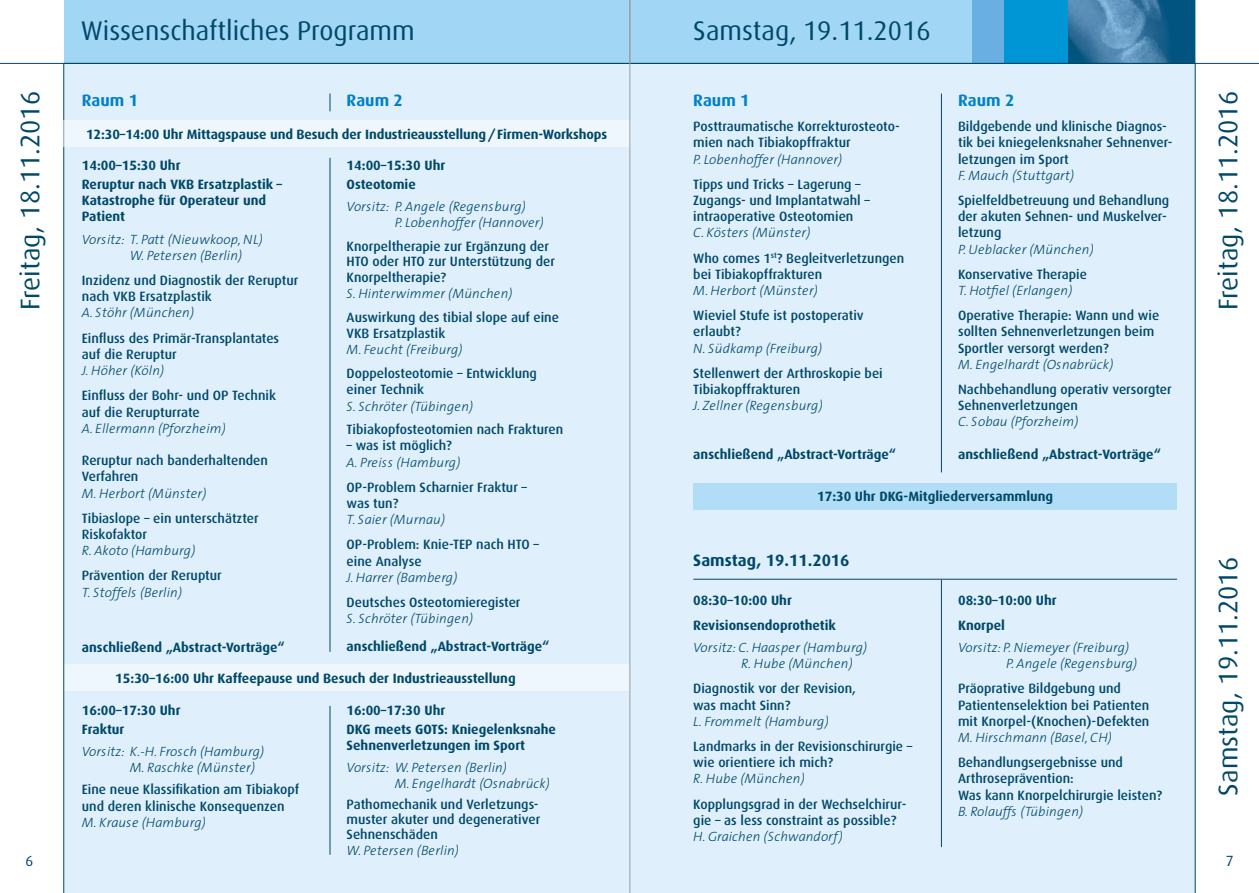
<style>
.page{position:relative;width:1259px;height:893px;background:#fff}
.page>*{position:absolute;margin:0;border:0;box-sizing:border-box;transform-origin:0 0}
.t1{font:27px "Dax";color:#004868}
.t2{font:700 16.5px "Dax";color:#0080c9}
.t3{font:700 16.5px "Dax";color:#004868}
.t4{font:14.85px "Dax";color:#004868}
.t5{font:500 13.5px/16.2px "Dax";color:#004868}
.t6{font:italic 300 13.5px/16.2px "Geo Sans";color:#004868}
.t7{font:700 13.5px/19.2px "Dax";color:#004868}
</style>
<div class="page">
<div style="left:64px;top:0;width:1131px;height:64px;background:#a2d6f5"></div>
<img style="left:1067px;top:0;width:128px;height:63px">
<div style="left:972px;top:0;width:31px;height:64px;background:#69afe1"></div>
<div style="left:1003px;top:0;width:64px;height:64px;background:#0096d5"></div>
<div style="left:64px;top:64px;width:1131px;height:829px;background:#dff0fc"></div>
<hr style="left:330px;top:158px;width:1px;height:494px;background:#004868">
<svg style="left:330px;top:94px;width:1px;height:17px"></svg>
<hr style="left:330px;top:706px;width:1px;height:149px;background:#004868">
<div style="left:65px;top:665px;width:565px;height:26px;background:#eef7fd"></div>
<hr style="left:941px;top:580px;width:1px;height:267px;background:#004868">
<hr style="left:941px;top:94px;width:1px;height:378px;background:#004868">
<div style="left:693px;top:483px;width:484px;height:26px;background:#b2ddf6"></div>
<hr style="left:1194px;top:63px;width:1px;height:830px;background:#004868">
<hr style="left:63px;top:63px;width:1px;height:830px;background:#004868">
<hr style="left:0;top:63px;width:1259px;height:1px;background:#004868">
<hr style="left:693px;top:579px;width:484px;height:1px;background:#004868">
<div style="left:63px;top:121px;width:568px;height:26px;background:#eef7fd"></div>
<hr style="left:629px;top:0;width:1px;height:893px;background:#9c9c9d">
<h1 class="t1" style="left:81px;top:16px;width:335px">Wissenschaftliches Programm</h1>
<h1 class="t1" style="left:693px;top:16px;width:239px">Samstag, 19.11.2016</h1>
<h1 class="t1" style="left:15px;top:310px;width:221px;rotate:-90deg">Freitag, 18.11.2016</h1>
<h1 class="t1" style="left:1213px;top:310px;width:221px;rotate:-90deg">Freitag, 18.11.2016</h1>
<p class="t2" style="left:82px;top:91px;width:58px">Raum 1</p>
<p class="t2" style="left:347px;top:91px;width:58px">Raum 2</p>
<p class="t2" style="left:693px;top:91px;width:58px">Raum 1</p>
<p class="t2" style="left:958px;top:91px;width:58px">Raum 2</p>
<p class="t5" style="left:693px;top:119px;width:208px">Posttraumatische Korrekturosteoto&shy;mien nach Tibiakopffraktur</p>
<p class="t6" style="left:693px;top:150px;width:151px">P. Lobenhoffer (Hannover)</p>
<p class="t5" style="left:693px;top:176px;width:178px">Tipps und Tricks – Lagerung –<br>Zugangs- und Implantatwahl – intraoperative Osteotomien</p>
<p class="t6" style="left:693px;top:224px;width:119px">C. Kösters (Münster)</p>
<p class="t5" style="left:693px;top:250px;width:212px">Who comes 1<sup>st</sup>? Begleitverletzungen bei Tibiakopffrakturen</p>
<p class="t6" style="left:693px;top:282px;width:126px">M. Herbort (Münster)</p>
<p class="t5" style="left:693px;top:308px;width:172px">Wieviel Stufe ist postoperativ erlaubt?</p>
<p class="t6" style="left:693px;top:339px;width:130px">N. Südkamp (Freiburg)</p>
<p class="t5" style="left:693px;top:365px;width:191px">Stellenwert der Arthroskopie bei<br>Tibiakopffrakturen</p>
<p class="t6" style="left:693px;top:397px;width:131px">J. Zellner (Regensburg)</p>
<p class="t7" style="left:693px;top:445px;width:204px">anschließend „Abstract-Vorträge“</p>
<p class="t5" style="left:958px;top:119px;width:216px">Bildgebende und klinische Diagnos&shy;tik bei kniegelenksnaher Sehnenver&shy;letzungen im Sport</p>
<p class="t6" style="left:958px;top:167px;width:118px">F. Mauch (Stuttgart)</p>
<p class="t5" style="left:958px;top:192px;width:213px">Spielfeldbetreuung und Behandlung der akuten Sehnen- und Muskelver&shy;letzung</p>
<p class="t6" style="left:958px;top:240px;width:137px">P. Ueblacker (München)</p>
<p class="t5" style="left:958px;top:266px;width:130px">Konservative Therapie</p>
<p class="t6" style="left:958px;top:282px;width:116px">T. Hotfiel (Erlangen)</p>
<p class="t5" style="left:958px;top:308px;width:203px">Operative Therapie: Wann und wie sollten Sehnenverletzungen beim<br>Sportler versorgt werden?</p>
<p class="t6" style="left:958px;top:356px;width:157px">M. Engelhardt (Osnabrück)</p>
<p class="t5" style="left:958px;top:381px;width:215px">Nachbehandlung operativ versorgter<br>Sehnenverletzungen</p>
<p class="t6" style="left:958px;top:413px;width:122px">C. Sobau (Pforzheim)</p>
<p class="t7" style="left:958px;top:445px;width:204px">anschließend „Abstract-Vorträge“</p>
<p class="t7" style="left:86px;top:125px;width:522px">12:30–14:00 Uhr Mittagspause und Besuch der Industrieausstellung / Firmen-Workshops</p>
<p class="t7" style="left:82px;top:156px;width:202px">14:00–15:30 Uhr<br>Reruptur nach VKB Ersatzplastik –</p>
<p class="t7" style="left:82px;top:193px;width:186px;line-height:16.2px">Katastrophe für Operateur und<br>Patient</p>
<p class="t6" style="left:130px;top:231px;width:134px;text-indent:-48px">Vorsitz: T. Patt (Nieuwkoop, NL)<br>W. Petersen (Berlin)</p>
<p class="t5" style="left:82px;top:272px;width:218px">Inzidenz und Diagnostik der Reruptur nach VKB Ersatzplastik</p>
<p class="t6" style="left:82px;top:304px;width:114px">A. Stöhr (München)</p>
<p class="t5" style="left:82px;top:330px;width:199px">Einfluss des Primär-Transplantates auf die Reruptur</p>
<p class="t6" style="left:82px;top:362px;width:84px">J. Höher (Köln)</p>
<p class="t5" style="left:82px;top:388px;width:195px">Einfluss der Bohr- und OP Technik auf die Rerupturrate</p>
<p class="t6" style="left:82px;top:420px;width:145px">A. Ellermann (Pforzheim)</p>
<p class="t5" style="left:82px;top:452px;width:188px">Reruptur nach banderhaltenden<br>Verfahren</p>
<p class="t6" style="left:82px;top:484px;width:126px">M. Herbort (Münster)</p>
<p class="t5" style="left:82px;top:510px;width:178px">Tibiaslope – ein unterschätzter<br>Riskofaktor</p>
<p class="t6" style="left:82px;top:542px;width:115px">R. Akoto (Hamburg)</p>
<p class="t5" style="left:82px;top:568px;width:141px">Prävention der Reruptur</p>
<p class="t6" style="left:82px;top:583px;width:102px">T. Stoffels (Berlin)</p>
<p class="t7" style="left:347px;top:156px;width:100px">14:00–15:30 Uhr<br>Osteotomie</p>
<p class="t6" style="left:395px;top:198px;width:151px;text-indent:-48px">Vorsitz: P. Angele (Regensburg)<br>P. Lobenhoffer (Hannover)</p>
<p class="t5" style="left:347px;top:239px;width:210px;line-height:14.7px">Knorpeltherapie zur Ergänzung der<br>HTO oder HTO zur Unterstützung der</p>
<p class="t5" style="left:347px;top:269px;width:101px">Knorpeltherapie?</p>
<p class="t6" style="left:347px;top:285px;width:167px">S. Hinterwimmer (München)</p>
<p class="t5" style="left:347px;top:309px;width:214px">Auswirkung des tibial slope auf eine<br>VKB Ersatzplastik</p>
<p class="t6" style="left:347px;top:341px;width:118px">M. Feucht (Freiburg)</p>
<p class="t5" style="left:347px;top:365px;width:192px">Doppelosteotomie – Entwicklung einer Technik</p>
<p class="t6" style="left:347px;top:397px;width:128px">S. Schröter (Tübingen)</p>
<p class="t5" style="left:347px;top:422px;width:218px">Tibiakopfosteotomien nach Frakturen</p>
<p class="t5" style="left:347px;top:438px;width:107px">– was ist möglich?</p>
<p class="t6" style="left:347px;top:453px;width:115px">A. Preiss (Hamburg)</p>
<p class="t5" style="left:347px;top:479px;width:182px">OP-Problem Scharnier Fraktur – was tun?</p>
<p class="t6" style="left:347px;top:511px;width:100px">T. Saier (Murnau)</p>
<p class="t5" style="left:347px;top:537px;width:194px">OP-Problem: Knie-TEP nach HTO – eine Analyse</p>
<p class="t6" style="left:347px;top:569px;width:112px">J. Harrer (Bamberg)</p>
<p class="t5" style="left:347px;top:594px;width:175px">Deutsches Osteotomieregister</p>
<p class="t6" style="left:347px;top:610px;width:128px">S. Schröter (Tübingen)</p>
<p class="t7" style="left:347px;top:637px;width:204px">anschließend „Abstract-Vorträge“</p>
<p class="t7" style="left:817px;top:487px;width:238px">17:30 Uhr DKG-Mitgliederversammlung</p>
<p class="t3" style="left:693px;top:551px;width:158px">Samstag, 19.11.2016</p>
<h1 class="t1" style="left:1213px;top:796px;width:240px;rotate:-90deg">Samstag, 19.11.2016</h1>
<p class="t7" style="left:693px;top:587px;width:144px;line-height:25.2px">08:30–10:00 Uhr<br>Revisionsendoprothetik</p>
<p class="t6" style="left:741px;top:639px;width:127px;text-indent:-48px">Vorsitz: C. Haasper (Hamburg)<br>R. Hube (München)</p>
<p class="t5" style="left:693px;top:681px;width:164px">Diagnostik vor der Revision, was macht Sinn?</p>
<p class="t6" style="left:693px;top:713px;width:137px">L. Frommelt (Hamburg)</p>
<p class="t5" style="left:693px;top:738px;width:220px">Landmarks in der Revisionschirurgie – wie orientiere ich mich?</p>
<p class="t6" style="left:693px;top:770px;width:113px">R. Hube (München)</p>
<p class="t5" style="left:693px;top:796px;width:215px">Kopplungsgrad in der Wechselchirur&shy;gie – as less constraint as possible?</p>
<p class="t6" style="left:693px;top:828px;width:151px">H. Graichen (Schwandorf)</p>
<p class="t7" style="left:958px;top:587px;width:100px;line-height:25.2px">08:30–10:00 Uhr<br>Knorpel</p>
<p class="t6" style="left:1006px;top:639px;width:133px;text-indent:-48px">Vorsitz: P. Niemeyer (Freiburg)<br>P. Angele (Regensburg)</p>
<p class="t5" style="left:958px;top:681px;width:193px">Präoprative Bildgebung und<br>Patientenselektion bei Patienten mit Knorpel-(Knochen)-Defekten</p>
<p class="t6" style="left:958px;top:729px;width:155px">M. Hirschmann (Basel, CH)</p>
<p class="t5" style="left:958px;top:755px;width:206px">Behandlungsergebnisse und<br>Arthroseprävention:<br>Was kann Knorpelchirurgie leisten?</p>
<p class="t6" style="left:958px;top:803px;width:127px">B. Rolauffs (Tübingen)</p>
<p class="t7" style="left:82px;top:637px;width:204px">anschließend „Abstract-Vorträge“</p>
<p class="t7" style="left:115px;top:669px;width:402px">15:30–16:00 Uhr Kaffeepause und Besuch der Industrieausstellung</p>
<p class="t7" style="left:347px;top:700px;width:211px">16:00–17:30 Uhr<br>DKG meets GOTS: Kniegelenksnahe</p>
<p class="t7" style="left:347px;top:736px;width:180px">Sehnenverletzungen im Sport</p>
<p class="t6" style="left:395px;top:759px;width:157px;text-indent:-48px">Vorsitz: W. Petersen (Berlin)<br>M. Engelhardt (Osnabrück)</p>
<p class="t5" style="left:347px;top:797px;width:195px;line-height:14.7px">Pathomechanik und Verletzungs&shy;muster akuter und degenerativer<br>Sehnenschäden</p>
<p class="t6" style="left:347px;top:842px;width:114px">W. Petersen (Berlin)</p>
<p class="t7" style="left:82px;top:700px;width:100px">16:00–17:30 Uhr<br>Fraktur</p>
<p class="t6" style="left:130px;top:743px;width:136px;text-indent:-48px">Vorsitz: K.-H. Frosch (Hamburg)<br>M. Raschke (Münster)</p>
<p class="t5" style="left:82px;top:782px;width:219px">Eine neue Klassifikation am Tibiakopf und deren klinische Konsequenzen</p>
<p class="t6" style="left:82px;top:814px;width:126px">M. Krause (Hamburg)</p>
<p class="t4" style="left:26px;top:853px;width:9px">6</p>
<p class="t4" style="left:1225px;top:853px;width:9px">7</p>
</div>
